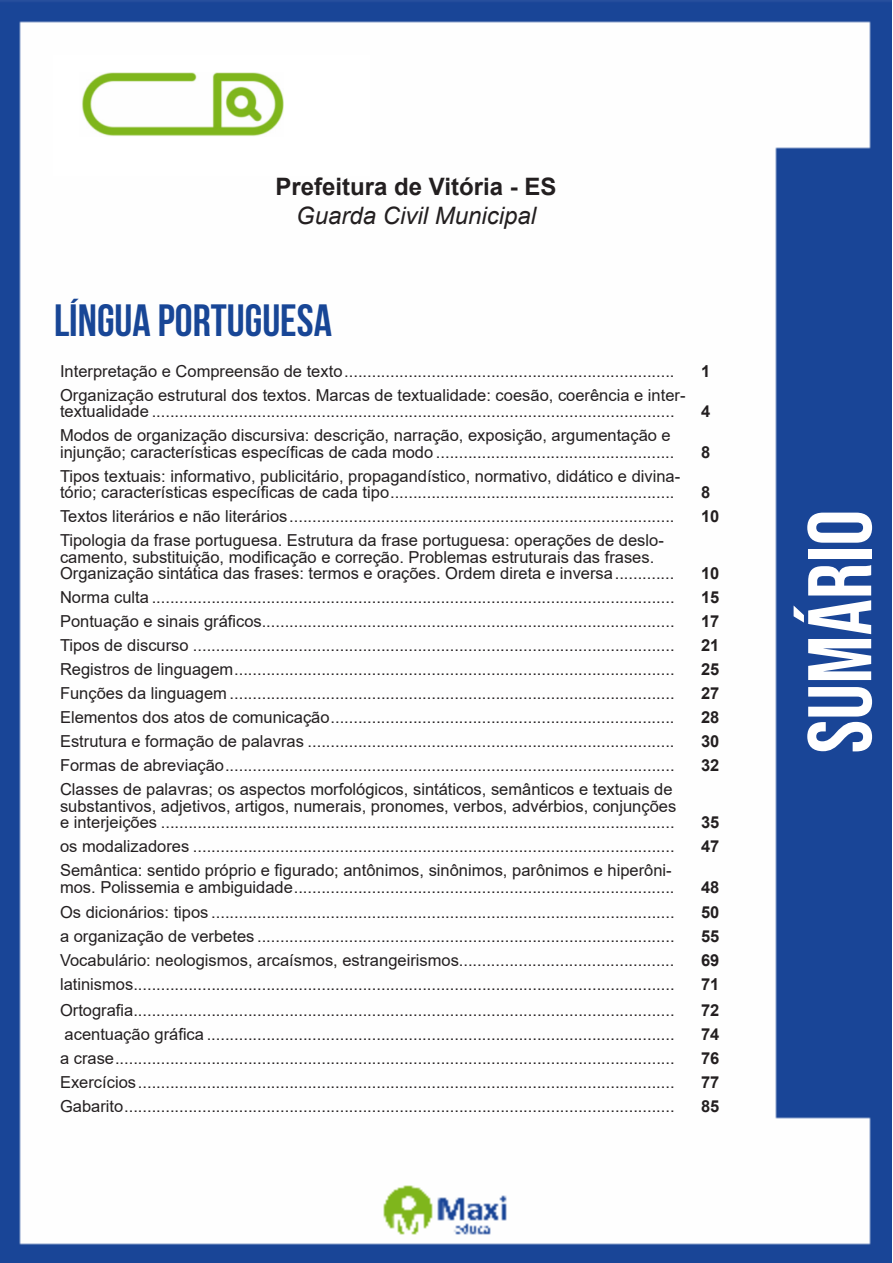
<style>
.page{position:relative;width:893px;height:1263px;background:#fff}
.page>*{position:absolute;margin:0;border:0;box-sizing:border-box;transform-origin:0 0}
.t1{font:90px "Bebas Neue";color:#fff}
.t2{font:700 45px "Bebas Neue";color:#184696}
.t3{font:700 24px "Arial";color:#231f20}
.t4{font:italic 24px "Arial";color:#231f20}
.ALTERNATIVAS{font:16.5px/16.5px "Arial";color:#231f20}
.INDICE{font:700 16.5px "Arial";color:#231f20}
</style>
<div class="page">
<img style="left:0;top:0;width:892px;height:1263px">
<div style="left:53px;top:55px;width:317px;height:121px;background:#fff"></div>
<img style="left:82px;top:72px;width:201px;height:64px">
<p class="t3" style="left:276px;top:170px;width:282px">Prefeitura de Vitória - ES</p>
<p class="t4" style="left:296px;top:200px;width:242px">Guarda Civil Municipal</p>
<p class="t2" style="left:54px;top:295px;width:279px">LÍNGUA PORTUGUESA</p>
<p class="ALTERNATIVAS" style="left:60px;top:363px;width:616px">Interpretação e Compreensão de texto........................................................................</p>
<p class="INDICE" style="left:701px;top:359px;width:11px">1</p>
<p class="ALTERNATIVAS" style="left:60px;top:387px;width:627px">Organização estrutural dos textos. Marcas de textualidade: coesão, coerência e inter&shy;textualidade ..................................................................................................................</p>
<p class="INDICE" style="left:701px;top:400px;width:11px">4</p>
<p class="ALTERNATIVAS" style="left:60px;top:427px;width:616px">Modos de organização discursiva: descrição, narração, exposição, argumentação e injunção; características específicas de cada modo ....................................................</p>
<p class="ALTERNATIVAS" style="left:60px;top:468px;width:622px">Tipos textuais: informativo, publicitário, propagandístico, normativo, didático e divina&shy;tório; características específicas de cada tipo..............................................................</p>
<p class="INDICE" style="left:701px;top:440px;width:11px">8</p>
<p class="INDICE" style="left:701px;top:481px;width:11px">8</p>
<p class="ALTERNATIVAS" style="left:60px;top:508px;width:616px">Textos literários e não literários....................................................................................</p>
<p class="INDICE" style="left:701px;top:505px;width:20px">10</p>
<p class="ALTERNATIVAS" style="left:60px;top:532px;width:616px">Tipologia da frase portuguesa. Estrutura da frase portuguesa: operações de deslo&shy;camento, substituição, modificação e correção. Problemas estruturais das frases.<br>Organização sintática das frases: termos e orações. Ordem direta e inversa.............</p>
<p class="INDICE" style="left:701px;top:562px;width:20px">10</p>
<p class="ALTERNATIVAS" style="left:60px;top:589px;width:616px">Norma culta ..................................................................................................................</p>
<p class="INDICE" style="left:701px;top:586px;width:20px">15</p>
<p class="ALTERNATIVAS" style="left:60px;top:613px;width:616px">Pontuação e sinais gráficos..........................................................................................</p>
<p class="INDICE" style="left:701px;top:610px;width:20px">17</p>
<p class="ALTERNATIVAS" style="left:60px;top:637px;width:616px">Tipos de discurso .........................................................................................................</p>
<p class="INDICE" style="left:701px;top:634px;width:20px">21</p>
<p class="ALTERNATIVAS" style="left:60px;top:661px;width:616px">Registros de linguagem................................................................................................</p>
<p class="INDICE" style="left:701px;top:658px;width:20px">25</p>
<p class="ALTERNATIVAS" style="left:60px;top:685px;width:616px">Funções da linguagem .................................................................................................</p>
<p class="INDICE" style="left:701px;top:682px;width:20px">27</p>
<p class="ALTERNATIVAS" style="left:60px;top:709px;width:616px">Elementos dos atos de comunicação...........................................................................</p>
<p class="INDICE" style="left:701px;top:706px;width:20px">28</p>
<p class="ALTERNATIVAS" style="left:60px;top:733px;width:616px">Estrutura e formação de palavras ................................................................................</p>
<p class="INDICE" style="left:701px;top:730px;width:20px">30</p>
<p class="ALTERNATIVAS" style="left:60px;top:757px;width:616px">Formas de abreviação..................................................................................................</p>
<p class="INDICE" style="left:701px;top:754px;width:20px">32</p>
<p class="ALTERNATIVAS" style="left:60px;top:781px;width:618px">Classes de palavras; os aspectos morfológicos, sintáticos, semânticos e textuais de substantivos, adjetivos, artigos, numerais, pronomes, verbos, advérbios, conjunções e interjeições ................................................................................................................</p>
<p class="INDICE" style="left:701px;top:811px;width:20px">35</p>
<p class="ALTERNATIVAS" style="left:60px;top:838px;width:616px">os modalizadores .........................................................................................................</p>
<p class="INDICE" style="left:701px;top:835px;width:20px">47</p>
<p class="ALTERNATIVAS" style="left:60px;top:862px;width:616px">Semântica: sentido próprio e figurado; antônimos, sinônimos, parônimos e hiperôni&shy;mos. Polissemia e ambiguidade...................................................................................</p>
<p class="INDICE" style="left:701px;top:875px;width:20px">48</p>
<p class="ALTERNATIVAS" style="left:60px;top:903px;width:616px">Os dicionários: tipos .....................................................................................................</p>
<p class="INDICE" style="left:701px;top:900px;width:20px">50</p>
<p class="ALTERNATIVAS" style="left:60px;top:927px;width:616px">a organização de verbetes ...........................................................................................</p>
<p class="INDICE" style="left:701px;top:924px;width:20px">55</p>
<p class="ALTERNATIVAS" style="left:60px;top:951px;width:616px">Vocabulário: neologismos, arcaísmos, estrangeirismos...............................................</p>
<p class="INDICE" style="left:701px;top:948px;width:20px">69</p>
<p class="ALTERNATIVAS" style="left:60px;top:975px;width:616px">latinismos......................................................................................................................</p>
<p class="INDICE" style="left:701px;top:972px;width:20px">71</p>
<p class="ALTERNATIVAS" style="left:60px;top:1001px;width:616px">Ortografia......................................................................................................................</p>
<p class="INDICE" style="left:701px;top:998px;width:20px">72</p>
<p class="ALTERNATIVAS" style="left:65px;top:1025px;width:611px">acentuação gráfica ......................................................................................................</p>
<p class="INDICE" style="left:701px;top:1022px;width:20px">74</p>
<p class="ALTERNATIVAS" style="left:60px;top:1049px;width:616px">a crase..........................................................................................................................</p>
<p class="INDICE" style="left:701px;top:1046px;width:20px">76</p>
<p class="ALTERNATIVAS" style="left:60px;top:1073px;width:616px">Exercícios.....................................................................................................................</p>
<p class="INDICE" style="left:701px;top:1070px;width:20px">77</p>
<p class="ALTERNATIVAS" style="left:60px;top:1097px;width:616px">Gabarito........................................................................................................................</p>
<p class="INDICE" style="left:701px;top:1094px;width:20px">85</p>
<h1 class="t1" style="left:789px;top:753px;width:245px;rotate:-90deg">sumário</h1>
</div>
